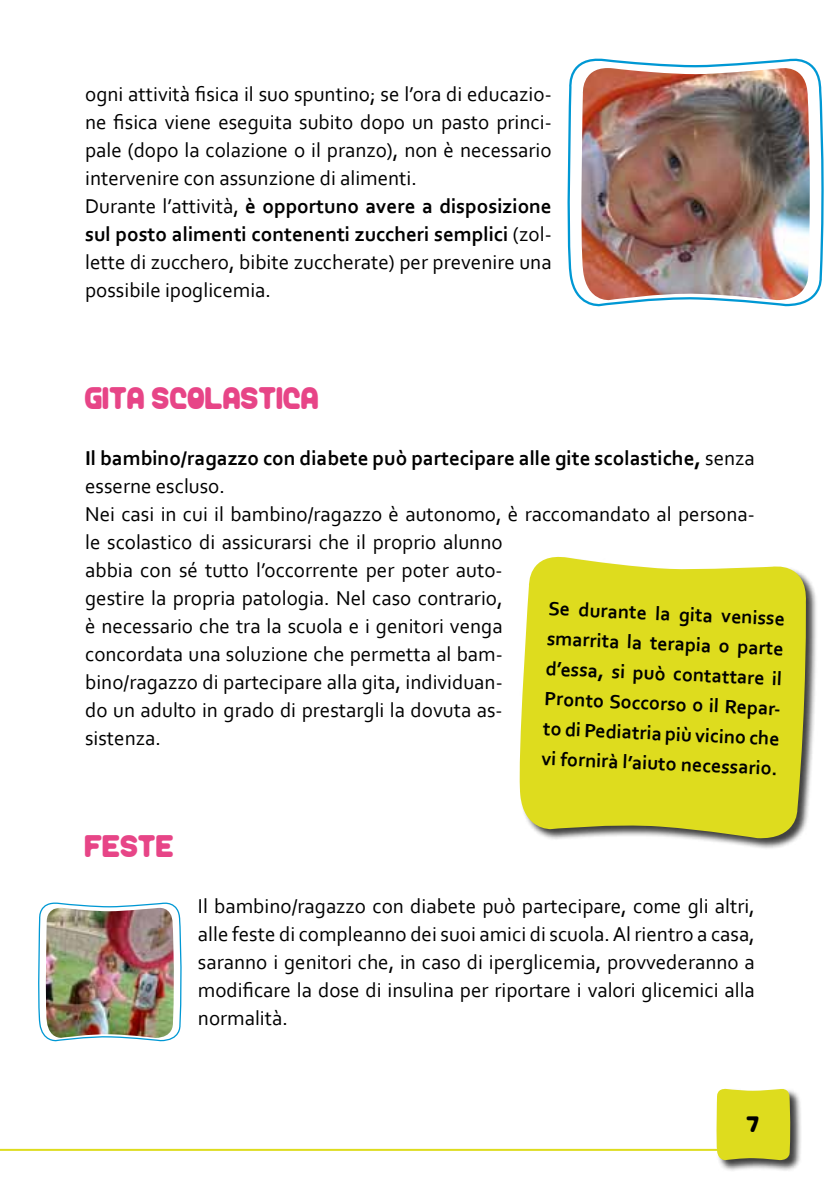
<style>
.page{position:relative;width:840px;height:1191px;background:#fff}
.page>*{position:absolute;margin:0;border:0;box-sizing:border-box;transform-origin:0 0}
.t1{font:28px "Unocide";color:#e74587}
.t2{font:21px/28px "Corbel";color:#000}
.t3{font:700 20px/30px "Corbel";color:#000}
.t4{font:20px "Unocide";color:#000}
.s1{font-weight:700}
</style>
<div class="page">
<div style="left:715px;top:1088px;width:86px;height:83px;background:#000;opacity:.75"></div>
<svg style="left:715px;top:1088px;width:75px;height:72px;background:#dddb2a"></svg>
<hr style="left:0;top:1148px;width:729px;height:2px;background:#dedc1e">
<svg style="left:38px;top:902px;width:144px;height:140px"></svg>
<img style="left:45px;top:905px;width:130px;height:133px">
<svg style="left:567px;top:58px;width:257px;height:249px"></svg>
<img style="left:579px;top:66px;width:232px;height:236px">
<div style="left:519px;top:556px;width:298px;height:294px;background:#000;opacity:.75"></div>
<svg style="left:519px;top:556px;width:288px;height:284px;background:#dcda30"></svg>
<p class="t2" style="left:85px;top:79px;width:468px">ogni attività fisica il suo spuntino; se l’ora di educazio&shy;ne fisica viene eseguita subito dopo un pasto princi&shy;pale (dopo la colazione o il pranzo), non è necessario intervenire con assunzione di alimenti.<br>Durante l’attività, <span class="s1">è opportuno avere a disposizione sul posto alimenti contenenti zuccheri semplici</span> (zol&shy;lette di zucchero, bibite zuccherate) per prevenire una possibile ipoglicemia.</p>
<h1 class="t1" style="left:85px;top:384px;width:235px">GITA SCOLASTICA</h1>
<p class="t2" style="left:85px;top:443px;width:670px"><span class="s1">Il bambino/ragazzo con diabete può partecipare alle gite scolastiche,</span> senza esserne escluso.<br>Nei casi in cui il bambino/ragazzo è autonomo, è raccomandato al persona&shy;le scolastico di assicurarsi che il proprio alunno<br>abbia con sé tutto l’occorrente per poter auto-<br>gestire la propria patologia. Nel caso contrario,<br>è necessario che tra la scuola e i genitori venga<br>concordata una soluzione che permetta al bam-<br>bino/ragazzo di partecipare alla gita, individuan-<br>do un adulto in grado di prestargli la dovuta as-<br>sistenza.</p>
<p class="t3" style="left:549px;top:592px;width:252px;rotate:3deg">Se durante la gita venisse smarrita la terapia o parte d’essa, si può contattare il<br>Pronto Soccorso o il Repar&shy;to di Pediatria più vicino che vi fornirà l’aiuto necessario.</p>
<h1 class="t1" style="left:85px;top:832px;width:90px">FESTE</h1>
<p class="t2" style="left:198px;top:891px;width:558px;text-align:justify">Il bambino/ragazzo con diabete può partecipare, come gli altri, alle feste di compleanno dei suoi amici di scuola. Al rientro a casa, saranno i genitori che, in caso di iperglicemia, provvederanno a modificare la dose di insulina per riportare i valori glicemici alla normalità.</p>
<p class="t4" style="left:746px;top:1114px;width:14px">7</p>
</div>
